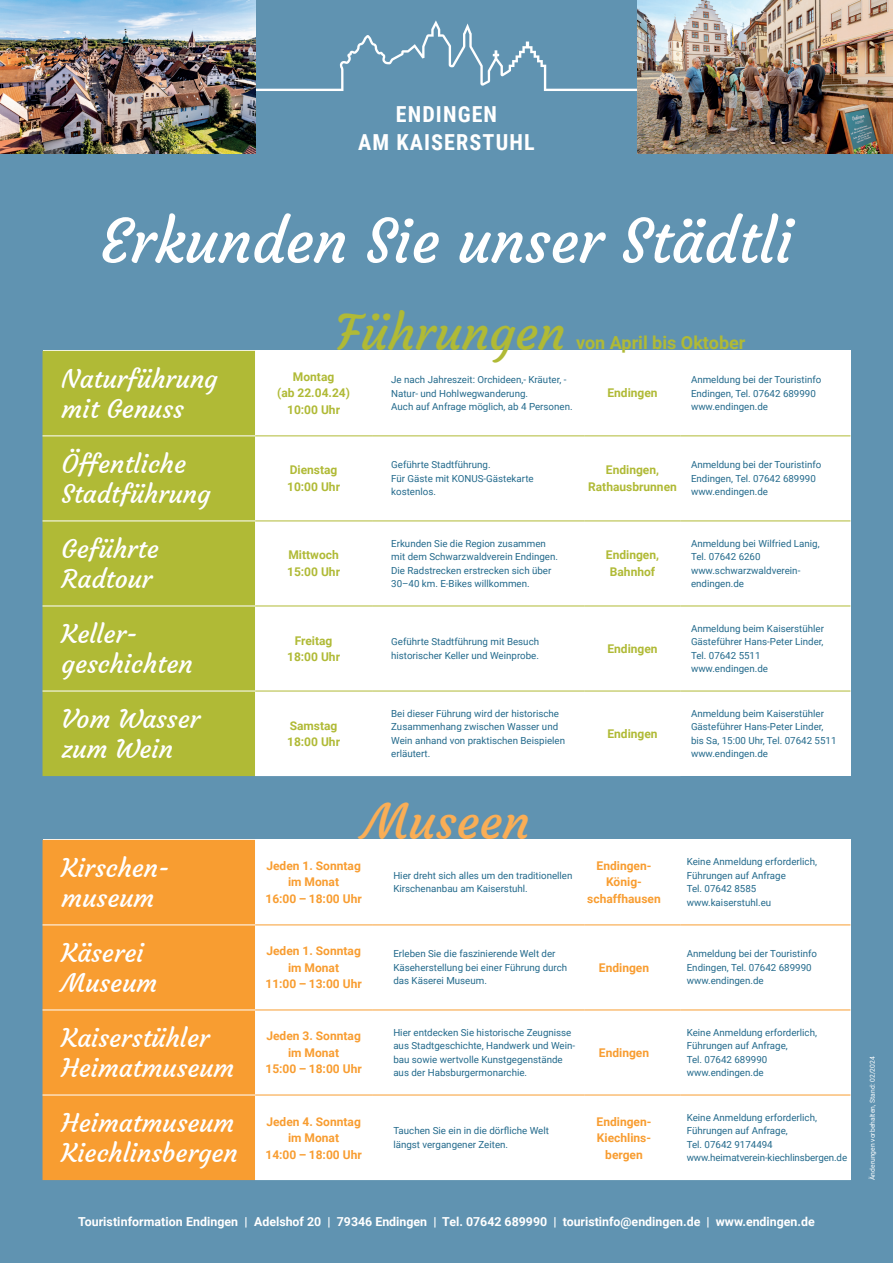
<style>
.page{position:relative;width:893px;height:1263px;background:#6093b1}
.page>*{position:absolute;margin:0;border:0;box-sizing:border-box;transform-origin:0 0}
.t1{font:60px "Courgette";color:#fff}
.t2{font:48.75px "Courgette";color:#b0ba36}
.t3{font:48.75px "Courgette";color:#faae56}
.t4{font:25.5px/30px "Courgette";color:#fff}
.t5{font:700 22.05px/27.3px "Roboto Condensed";letter-spacing:.05em;color:#fff;text-align:center}
.t6{font:700 18px "Roboto";color:#b0ba36}
.t7{font:700 12.38px "Roboto";color:#fff}
.t8{font:700 12px/16.5px "Roboto";color:#f89d31;text-align:center}
.t9{font:700 12px/16.5px "Roboto";color:#b0ba36;text-align:center}
.t10{font:9.75px/13.5px "Roboto";color:#236a8c}
.t11{font:6.75px "Roboto";letter-spacing:.005em;color:#fff}
</style>
<div class="page">
<svg style="left:255px;top:20px;width:383px;height:71px"></svg>
<div style="left:43px;top:351px;width:807px;height:425px;background:#fff"></div>
<div style="left:43px;top:351px;width:212px;height:425px;background:#b0ba36"></div>
<svg style="left:255px;top:436px;width:425px;height:255px"></svg>
<hr style="left:680px;top:435px;width:170px;height:1px;background:#b0ba36">
<hr style="left:680px;top:520px;width:170px;height:1px;background:#b0ba36">
<hr style="left:680px;top:606px;width:170px;height:1px;background:#b0ba36">
<hr style="left:680px;top:691px;width:170px;height:1px;background:#b0ba36">
<hr style="left:255px;top:435px;width:117px;height:1px;background:#b0ba36">
<hr style="left:372px;top:435px;width:213px;height:1px;background:#b0ba36">
<hr style="left:585px;top:435px;width:95px;height:1px;background:#b0ba36">
<hr style="left:255px;top:520px;width:117px;height:1px;background:#b0ba36">
<hr style="left:372px;top:520px;width:213px;height:1px;background:#b0ba36">
<hr style="left:585px;top:520px;width:95px;height:1px;background:#b0ba36">
<hr style="left:255px;top:606px;width:117px;height:1px;background:#b0ba36">
<hr style="left:372px;top:606px;width:213px;height:1px;background:#b0ba36">
<hr style="left:585px;top:606px;width:95px;height:1px;background:#b0ba36">
<hr style="left:255px;top:691px;width:117px;height:1px;background:#b0ba36">
<hr style="left:372px;top:691px;width:213px;height:1px;background:#b0ba36">
<hr style="left:585px;top:691px;width:95px;height:1px;background:#b0ba36">
<hr style="left:43px;top:435px;width:212px;height:1px;background:#fff">
<hr style="left:43px;top:520px;width:212px;height:1px;background:#fff">
<hr style="left:43px;top:606px;width:212px;height:1px;background:#fff">
<hr style="left:43px;top:691px;width:212px;height:1px;background:#fff">
<div style="left:43px;top:840px;width:212px;height:340px;background:#f89d31"></div>
<div style="left:255px;top:840px;width:595px;height:84px;background:#fff"></div>
<div style="left:255px;top:925px;width:595px;height:255px;background:#fff"></div>
<hr style="left:255px;top:924px;width:117px;height:1px;background:#f89d31">
<hr style="left:372px;top:924px;width:213px;height:1px;background:#f89d31">
<hr style="left:585px;top:924px;width:95px;height:1px;background:#f89d31">
<hr style="left:680px;top:924px;width:170px;height:1px;background:#f89d31">
<hr style="left:255px;top:1009px;width:117px;height:1px;background:#f89d31">
<hr style="left:372px;top:1009px;width:213px;height:1px;background:#f89d31">
<hr style="left:585px;top:1009px;width:95px;height:1px;background:#f89d31">
<hr style="left:680px;top:1009px;width:170px;height:1px;background:#f89d31">
<hr style="left:255px;top:1095px;width:117px;height:1px;background:#f89d31">
<hr style="left:372px;top:1095px;width:213px;height:1px;background:#f89d31">
<hr style="left:585px;top:1095px;width:95px;height:1px;background:#f89d31">
<hr style="left:680px;top:1095px;width:170px;height:1px;background:#f89d31">
<hr style="left:43px;top:1095px;width:212px;height:1px;background:#fff">
<hr style="left:43px;top:1009px;width:212px;height:1px;background:#fff">
<hr style="left:43px;top:924px;width:212px;height:1px;background:#fff">
<img style="left:0;top:0;width:255px;height:153px">
<img style="left:638px;top:0;width:255px;height:153px">
<h3 class="t5" style="left:358px;top:100px;width:178px">ENDINGEN<br>AM KAISERSTUHL</h3>
<h1 class="t1" style="left:100px;top:204px;width:694px">Erkunden Sie unser Städtli</h1>
<h2 class="t2" style="left:336px;top:302px;width:231px">Führungen</h2>
<h3 class="t6" style="left:576px;top:330px;width:171px">von April bis Oktober</h3>
<h3 class="t4" style="left:62px;top:364px;width:158px">Naturführung mit Genuss</h3>
<p class="t9" style="left:277px;top:368px;width:74px">Montag<br>(ab 22.04.24)<br>10:00 Uhr</p>
<p class="t10" style="left:391px;top:373px;width:183px">Je nach Jahreszeit: Orchideen,- Kräuter, -<br>Natur- und Hohlwegwanderung.<br>Auch auf Anfrage möglich, ab 4 Personen.</p>
<p class="t9" style="left:607px;top:384px;width:52px">Endingen</p>
<p class="t10" style="left:691px;top:373px;width:132px">Anmeldung bei der Touristinfo<br>Endingen, Tel. 07642 689990 www.endingen.de</p>
<h3 class="t4" style="left:62px;top:449px;width:150px">Öffentliche<br>Stadtführung</h3>
<h3 class="t4" style="left:62px;top:534px;width:99px">Geführte<br>Radtour</h3>
<h3 class="t4" style="left:62px;top:619px;width:133px">Keller&shy;geschichten</h3>
<h3 class="t4" style="left:62px;top:704px;width:140px">Vom Wasser zum Wein</h3>
<p class="t9" style="left:287px;top:461px;width:54px;text-align:left">Dienstag<br>10:00 Uhr</p>
<p class="t10" style="left:391px;top:458px;width:144px">Geführte Stadtführung.<br>Für Gäste mit KONUS-Gästekarte kostenlos.</p>
<p class="t9" style="left:588px;top:461px;width:90px">Endingen,<br>Rathausbrunnen</p>
<p class="t10" style="left:691px;top:458px;width:132px">Anmeldung bei der Touristinfo<br>Endingen, Tel. 07642 689990 www.endingen.de</p>
<p class="t9" style="left:287px;top:546px;width:54px;text-align:left">Mittwoch<br>15:00 Uhr</p>
<p class="t10" style="left:391px;top:536px;width:168px">Erkunden Sie die Region zusammen mit dem Schwarzwaldverein Endingen.<br>Die Radstrecken erstrecken sich über 30–40 km. E-Bikes willkommen.</p>
<p class="t9" style="left:606px;top:546px;width:55px">Endingen,<br>Bahnhof</p>
<p class="t10" style="left:691px;top:536px;width:130px">Anmeldung bei Wilfried Lanig,<br>Tel. 07642 6260 www.schwarzwaldverein&shy;endingen.de</p>
<p class="t9" style="left:287px;top:631px;width:54px">Freitag<br>18:00 Uhr</p>
<p class="t10" style="left:391px;top:635px;width:149px">Geführte Stadtführung mit Besuch historischer Keller und Weinprobe.</p>
<p class="t9" style="left:607px;top:640px;width:52px">Endingen</p>
<p class="t9" style="left:287px;top:717px;width:54px;text-align:left">Samstag<br>18:00 Uhr</p>
<p class="t10" style="left:391px;top:706px;width:175px">Bei dieser Führung wird der historische<br>Zusammenhang zwischen Wasser und<br>Wein anhand von praktischen Beispielen erläutert.</p>
<h2 class="t3" style="left:363px;top:791px;width:168px">Museen</h2>
<p class="t9" style="left:607px;top:725px;width:52px">Endingen</p>
<p class="t10" style="left:691px;top:621px;width:134px">Anmeldung beim Kaiserstühler<br>Gästeführer Hans-Peter Linder,<br>Tel. 07642 5511 www.endingen.de</p>
<p class="t10" style="left:691px;top:706px;width:147px">Anmeldung beim Kaiserstühler<br>Gästeführer Hans-Peter Linder, bis Sa, 15:00 Uhr, Tel. 07642 5511 www.endingen.de</p>
<h3 class="t4" style="left:62px;top:853px;width:110px">Kirschen&shy;museum</h3>
<p class="t8" style="left:265px;top:857px;width:98px">Jeden 1. Sonntag im Monat<br>16:00 – 18:00 Uhr</p>
<p class="t10" style="left:393px;top:868px;width:181px">Hier dreht sich alles um den traditionellen<br>Kirschenanbau am Kaiserstuhl.</p>
<p class="t8" style="left:587px;top:857px;width:75px">Endingen-<br>König&shy;schaffhausen</p>
<p class="t10" style="left:687px;top:855px;width:132px">Keine Anmeldung erforderlich,<br>Führungen auf Anfrage<br>Tel. 07642 8585 www.kaiserstuhl.eu</p>
<h3 class="t4" style="left:62px;top:938px;width:97px">Käserei<br>Museum</h3>
<p class="t8" style="left:265px;top:942px;width:98px">Jeden 1. Sonntag im Monat<br>11:00 – 13:00 Uhr</p>
<p class="t10" style="left:393px;top:947px;width:175px">Erleben Sie die faszinierende Welt der<br>Käseherstellung bei einer Führung durch das Käserei Museum.</p>
<p class="t10" style="left:687px;top:947px;width:132px">Anmeldung bei der Touristinfo<br>Endingen, Tel. 07642 689990 www.endingen.de</p>
<p class="t8" style="left:599px;top:959px;width:52px">Endingen</p>
<h3 class="t4" style="left:62px;top:1023px;width:174px">Kaiserstühler<br>Heimatmuseum</h3>
<p class="t8" style="left:265px;top:1027px;width:98px">Jeden 3. Sonntag im Monat<br>15:00 – 18:00 Uhr</p>
<p class="t10" style="left:393px;top:1025px;width:183px">Hier entdecken Sie historische Zeugnisse aus Stadtgeschichte, Handwerk und Wein&shy;bau sowie wertvolle Kunstgegenstände aus der Habsburgermonarchie.</p>
<p class="t8" style="left:599px;top:1044px;width:52px">Endingen</p>
<p class="t10" style="left:687px;top:1025px;width:132px">Keine Anmeldung erforderlich,<br>Führungen auf Anfrage,<br>Tel. 07642 689990 www.endingen.de</p>
<h3 class="t4" style="left:62px;top:1108px;width:178px">Heimatmuseum<br>Kiechlinsbergen</h3>
<p class="t8" style="left:265px;top:1112px;width:98px">Jeden 4. Sonntag im Monat<br>14:00 – 18:00 Uhr</p>
<p class="t10" style="left:393px;top:1124px;width:157px">Tauchen Sie ein in die dörfliche Welt längst vergangener Zeiten.</p>
<p class="t8" style="left:597px;top:1112px;width:56px">Endingen-<br>Kiechlins&shy;bergen</p>
<p class="t10" style="left:687px;top:1110px;width:162px">Keine Anmeldung erforderlich,<br>Führungen auf Anfrage,<br>Tel. 07642 9174494 www.heimatverein-kiechlinsbergen.de</p>
<p class="t7" style="left:78px;top:1212px;width:738px">Touristinformation Endingen | Adelshof 20 | 79346 Endingen | Tel. 07642 689990 | touristinfo@endingen.de | www.endingen.de</p>
<p class="t11" style="left:867px;top:1180px;width:125px;rotate:-90deg">Änderungen vorbehalten, Stand: 02/2024</p>
</div>
